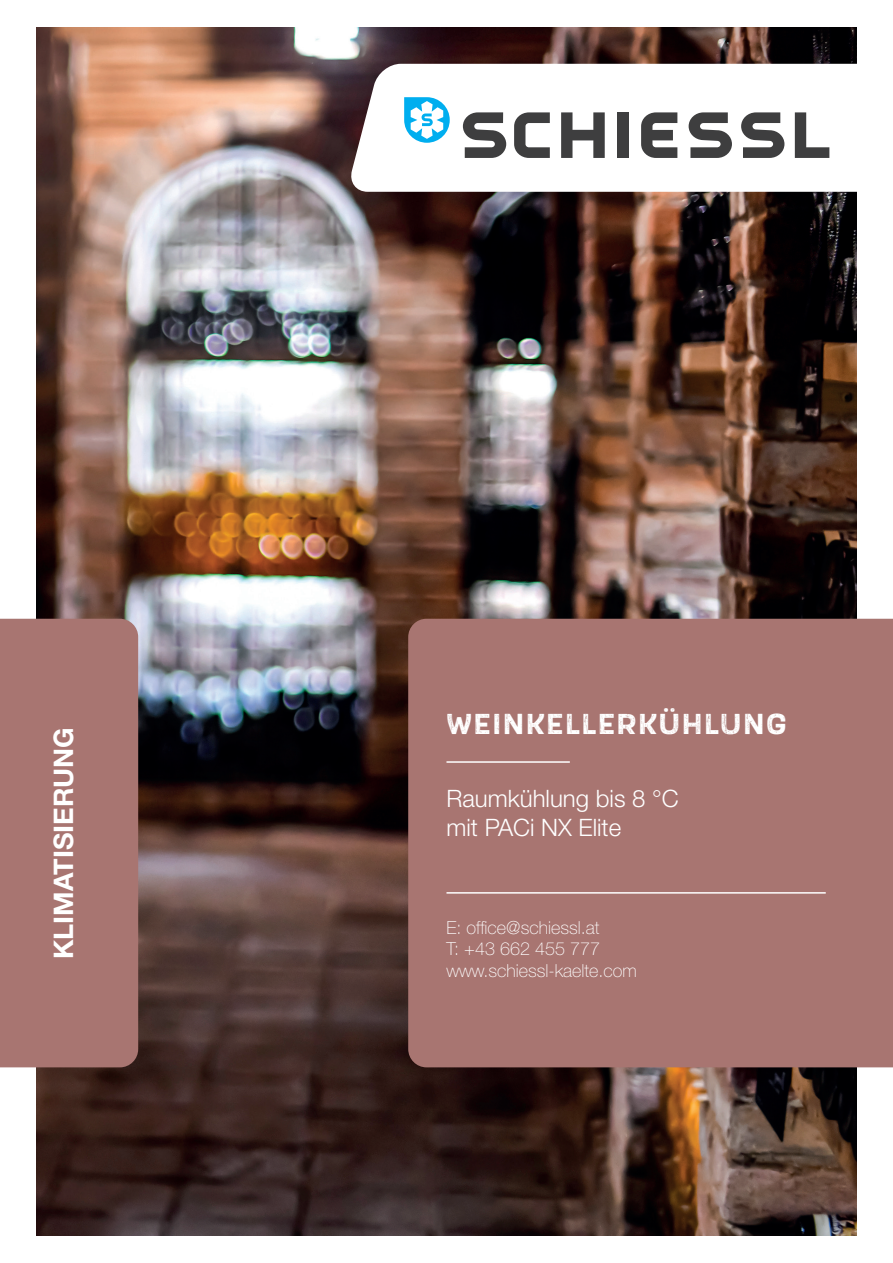
<style>
.page{position:relative;width:893px;height:1263px;background:#fff}
.page>*{position:absolute;margin:0;border:0;box-sizing:border-box;transform-origin:0 0}
.t1{font:700 30px "Scarlet Wood";letter-spacing:.05em;color:#fff}
.t2{font:700 27px "Helvetica Neue LT Std";color:#fff}
.t3{font:300 24px/28.8px "Helvetica Neue LT Std";color:#fff}
.t4{font:100 18px/21.6px "Helvetica Neue LT Std";color:#fff}
</style>
<div class="page">
<img style="left:36px;top:28px;width:821px;height:1207px">
<div style="left:408px;top:619px;width:485px;height:448px;background:#a87571"></div>
<div style="left:0;top:619px;width:138px;height:448px;background:#a87571"></div>
<svg style="left:345px;top:64px;width:512px;height:128px"></svg>
<div style="left:404px;top:96px;width:425px;height:63px;background:#fff"></div>
<svg style="left:561px;top:112px;width:44px;height:46px"></svg>
<div style="left:618px;top:112px;width:11px;height:46px;background:#3e3e3f"></div>
<svg style="left:795px;top:112px;width:34px;height:46px"></svg>
<svg style="left:514px;top:112px;width:36px;height:46px"></svg>
<svg style="left:641px;top:112px;width:36px;height:46px"></svg>
<svg style="left:463px;top:112px;width:43px;height:46px"></svg>
<svg style="left:741px;top:112px;width:43px;height:46px"></svg>
<svg style="left:689px;top:112px;width:43px;height:46px"></svg>
<svg style="left:404px;top:97px;width:46px;height:46px"></svg>
<hr style="left:446px;top:761px;width:124px;height:2px;background:#fff">
<hr style="left:446px;top:892px;width:380px;height:2px;background:#fff">
<h2 class="t2" style="left:47px;top:959px;width:233px;rotate:-90deg">KLIMATISIERUNG</h2>
<h1 class="t1" style="left:446px;top:703px;width:342px">WEINKELLERKÜHLUNG</h1>
<h3 class="t3" style="left:446px;top:784px;width:234px">Raumkühlung bis 8 °C mit PACi NX Elite</h3>
<p class="t4" style="left:446px;top:916px;width:192px">E: office@schiessl.at<br>T: +43 662 455 777 www.schiessl-kaelte.com</p>
</div>
